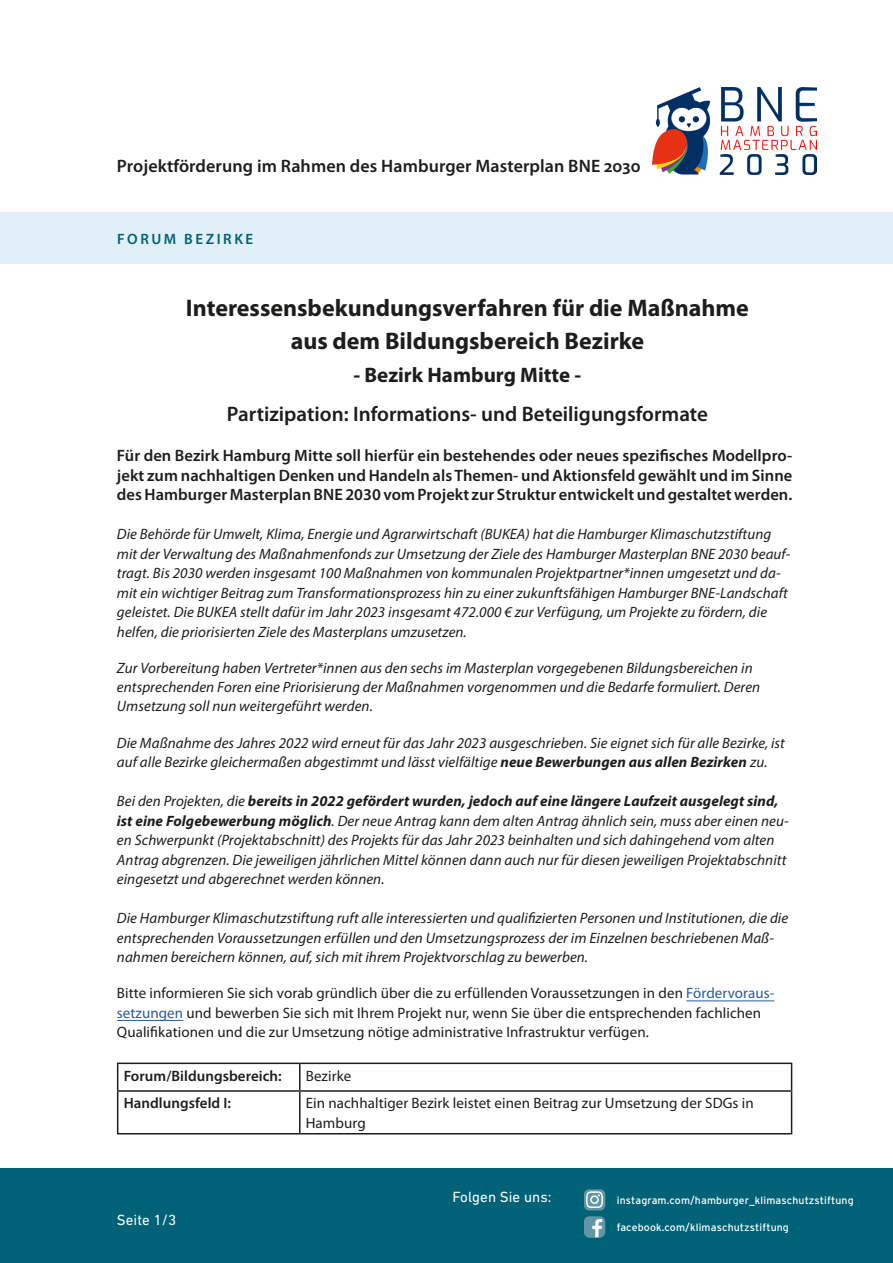
<style>
.page{position:relative;width:893px;height:1263px;background:#fff}
.page>*{position:absolute;margin:0;border:0;box-sizing:border-box;transform-origin:0 0}
.Headline_HL-1{font:700 24px "Myriad Pro";color:#1d1d1b}
.Headline_HL-1-2{font:600 21px "Myriad Pro";color:#1d1d1b}
.Headline_HL-1-3{font:700 21px "Myriad Pro";color:#1d1d1b}
._2_1_PM_Lauftext{font:600 18px "Myriad Pro";letter-spacing:.005em;color:#1d1d1b}
.Text-4_1_Light{font:600 16.5px/19.5px "Myriad Pro";letter-spacing:.005em;color:#1d1d1b;text-align:justify}
.Text-4_1_Light-2{font:italic 15px/19.5px "Myriad Pro";letter-spacing:.005em;color:#1d1d1b}
.Text-4_1_Light-3{font:15px/19.5px "Myriad Pro";letter-spacing:.005em;color:#1d1d1b}
.Text-4_1_Light-4{font:600 15px "Myriad Pro";letter-spacing:.005em;color:#1d1d1b}
.Text-4_2_Regular{font:15px "DIN Next LT Pro";letter-spacing:.005em;color:#fff}
.Text-4_2_Regular-2{font:600 15px "Myriad Pro";letter-spacing:.17em;color:#006277}
._2_1_PM_Lauftext-2{font:10.5px "Interstate";letter-spacing:.015em;color:#fff}
.s1{font-weight:700}
.s2{color:#275b9c}
</style>
<div class="page">
<div style="left:0;top:213px;width:893px;height:51px;background:#e1f0f6"></div>
<div style="left:0;top:1169px;width:893px;height:94px;background:#006277"></div>
<hr style="left:117px;top:1062px;width:183px;height:2px;background:#1d1d1b">
<svg style="left:117px;top:1064px;width:1px;height:26px"></svg>
<hr style="left:300px;top:1062px;width:492px;height:2px;background:#1d1d1b">
<hr style="left:299px;top:1064px;width:2px;height:26px;background:#1d1d1b">
<svg style="left:791px;top:1064px;width:1px;height:26px"></svg>
<hr style="left:117px;top:1090px;width:183px;height:2px;background:#1d1d1b">
<hr style="left:117px;top:1092px;width:1px;height:41px;background:#1d1d1b">
<hr style="left:300px;top:1090px;width:492px;height:2px;background:#1d1d1b">
<hr style="left:299px;top:1092px;width:2px;height:41px;background:#1d1d1b">
<hr style="left:791px;top:1092px;width:1px;height:41px;background:#1d1d1b">
<hr style="left:117px;top:1133px;width:183px;height:1px;background:#1d1d1b">
<hr style="left:300px;top:1133px;width:492px;height:1px;background:#1d1d1b">
<img style="left:584px;top:1189px;width:21px;height:21px">
<img style="left:584px;top:1216px;width:21px;height:21px">
<img style="left:652px;top:87px;width:164px;height:88px">
<hr style="left:686px;top:1000px;width:88px;height:1px;background:#275b9c">
<hr style="left:117px;top:1020px;width:66px;height:1px;background:#275b9c">
<p class="_2_1_PM_Lauftext" style="left:117px;top:154px;width:525px">Projektförderung im Rahmen des Hamburger Masterplan BNE 2030</p>
<p class="Text-4_2_Regular-2" style="left:117px;top:230px;width:138px">FORUM BEZIRKE</p>
<p class="Headline_HL-1" style="left:186px;top:292px;width:565px">Interessensbekundungsverfahren für die Maßnahme</p>
<p class="Headline_HL-1" style="left:291px;top:325px;width:355px">aus dem Bildungsbereich Bezirke</p>
<p class="Headline_HL-1-3" style="left:353px;top:361px;width:229px">- Bezirk Hamburg Mitte -</p>
<p class="Headline_HL-1-2" style="left:227px;top:400px;width:483px">Partizipation: Informations- und Beteiligungsformate</p>
<p class="Text-4_1_Light" style="left:117px;top:445px;width:677px">Für den Bezirk Hamburg Mitte soll hierfür ein bestehendes oder neues spezifisches Modellpro&shy;jekt zum nachhaltigen Denken und Handeln als Themen- und Aktionsfeld gewählt und im Sinne des Hamburger Masterplan BNE 2030 vom Projekt zur Struktur entwickelt und gestaltet werden.</p>
<p class="Text-4_1_Light-2" style="left:117px;top:524px;width:675px">Die Behörde für Umwelt, Klima, Energie und Agrarwirtschaft (BUKEA) hat die Hamburger Klimaschutzstiftung mit der Verwaltung des Maßnahmenfonds zur Umsetzung der Ziele des Hamburger Masterplan BNE 2030 beauf&shy;tragt. Bis 2030 werden insgesamt 100 Maßnahmen von kommunalen Projektpartner*innen umgesetzt und da&shy;mit ein wichtiger Beitrag zum Transformationsprozess hin zu einer zukunftsfähigen Hamburger BNE-Landschaft geleistet. Die BUKEA stellt dafür im Jahr 2023 insgesamt 472.000 € zur Verfügung, um Projekte zu fördern, die helfen, die priorisierten Ziele des Masterplans umzusetzen.</p>
<p class="Text-4_1_Light-2" style="left:117px;top:658px;width:645px">Zur Vorbereitung haben Vertreter*innen aus den sechs im Masterplan vorgegebenen Bildungsbereichen in entsprechenden Foren eine Priorisierung der Maßnahmen vorgenommen und die Bedarfe formuliert. Deren<br>Umsetzung soll nun weitergeführt werden.</p>
<p class="Text-4_1_Light-2" style="left:117px;top:732px;width:669px">Die Maßnahme des Jahres 2022 wird erneut für das Jahr 2023 ausgeschrieben. Sie eignet sich für alle Bezirke, ist auf alle Bezirke gleichermaßen abgestimmt und lässt vielfältige <span class="s1">neue Bewerbungen aus allen Bezirken</span> zu.</p>
<p class="Text-4_1_Light-2" style="left:117px;top:791px;width:673px">Bei den Projekten, die <span class="s1">bereits in 2022 gefördert wurden, jedoch auf eine längere Laufzeit ausgelegt sind, ist eine Folgebewerbung möglich</span>. Der neue Antrag kann dem alten Antrag ähnlich sein, muss aber einen neu&shy;en Schwerpunkt (Projektabschnitt) des Projekts für das Jahr 2023 beinhalten und sich dahingehend vom alten Antrag abgrenzen. Die jeweiligen jährlichen Mittel können dann auch nur für diesen jeweiligen Projektabschnitt eingesetzt und abgerechnet werden können.</p>
<p class="Text-4_1_Light-2" style="left:117px;top:908px;width:673px">Die Hamburger Klimaschutzstiftung ruft alle interessierten und qualifizierten Personen und Institutionen, die die entsprechenden Voraussetzungen erfüllen und den Umsetzungsprozess der im Einzelnen beschriebenen Maß&shy;nahmen bereichern können, auf, sich mit ihrem Projektvorschlag zu bewerben.</p>
<p class="Text-4_1_Light-3" style="left:117px;top:983px;width:659px">Bitte informieren Sie sich vorab gründlich über die zu erfüllenden Voraussetzungen in den <span class="s2">Fördervoraus&shy;setzungen</span> und bewerben Sie sich mit Ihrem Projekt nur, wenn Sie über die entsprechenden fachlichen<br>Qualifikationen und die zur Umsetzung nötige administrative Infrastruktur verfügen.</p>
<p class="Text-4_1_Light-4" style="left:124px;top:1066px;width:160px">Forum/Bildungsbereich:</p>
<p class="Text-4_1_Light-3" style="left:306px;top:1065px;width:47px">Bezirke</p>
<p class="Text-4_1_Light-4" style="left:124px;top:1094px;width:109px">Handlungsfeld I:</p>
<p class="Text-4_1_Light-3" style="left:306px;top:1093px;width:449px">Ein nachhaltiger Bezirk leistet einen Beitrag zur Umsetzung der SDGs in<br>Hamburg</p>
<p class="Text-4_2_Regular" style="left:117px;top:1211px;width:61px">Seite 1/3</p>
<p class="Text-4_2_Regular" style="left:452px;top:1188px;width:101px">Folgen Sie uns:</p>
<p class="_2_1_PM_Lauftext-2" style="left:617px;top:1195px;width:238px">instagram.com/hamburger_klimaschutzstiftung</p>
<p class="_2_1_PM_Lauftext-2" style="left:617px;top:1222px;width:174px">facebook.com/klimaschutzstiftung</p>
</div>
